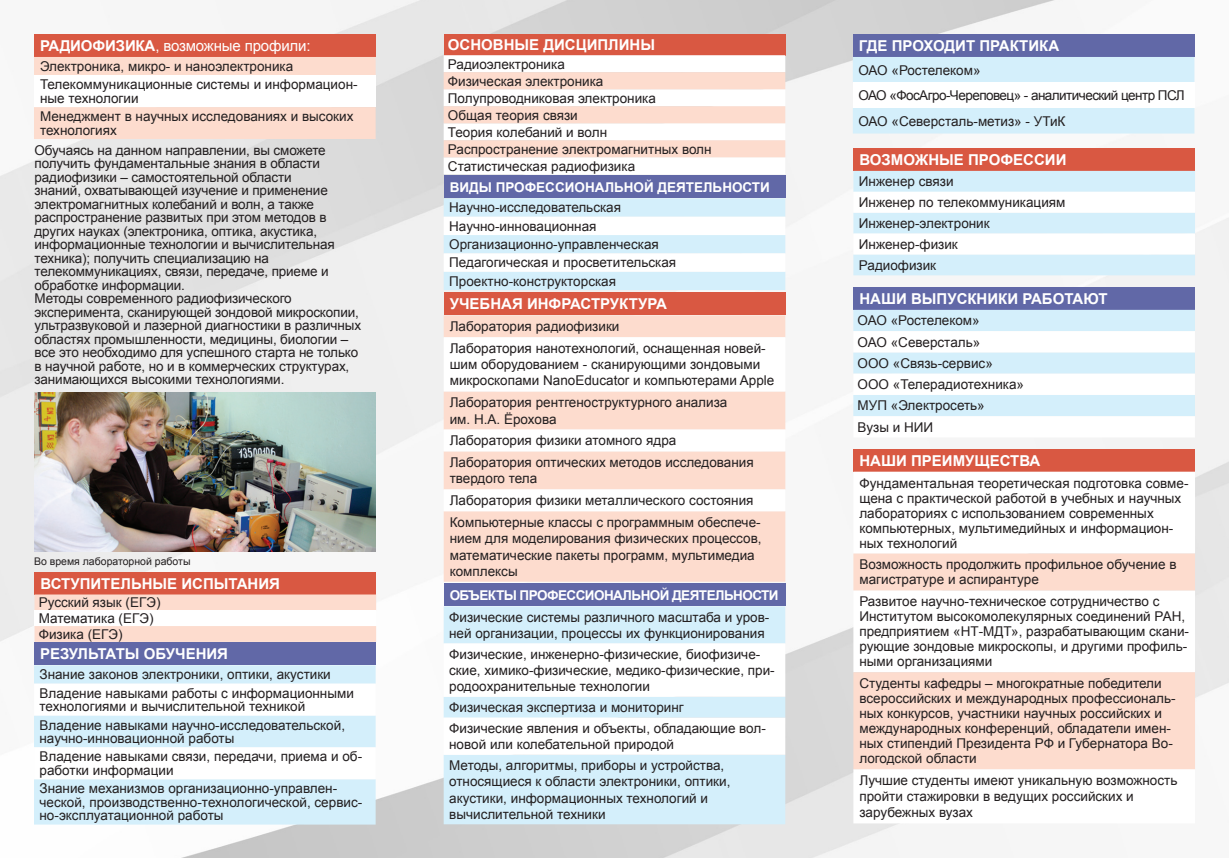
<style>
.page{position:relative;width:1229px;height:858px;background:#fff}
.page>*{position:absolute;margin:0;border:0;box-sizing:border-box;transform-origin:0 0}
.t1{font:700 15px "Arial";color:#fff}
.t2{font:15px "Arial";letter-spacing:-.01em;color:#fff}
.t3{font:13.5px/13.5px "Arial";color:#231f20}
.t4{font:13.5px "Arial";letter-spacing:-.04em;color:#231f20}
.t5{font:700 13.5px "Arial";letter-spacing:-.03em;color:#fff}
.t6{font:700 13.5px "Arial";color:#fff}
.t7{font:10.5px "Arial";color:#231f20}
.s1{font-weight:700}
</style>
<div class="page">
<img style="left:0;top:0;width:1229px;height:858px">
<div style="left:853px;top:34px;width:341px;height:23px;background:#6168a7"></div>
<div style="left:853px;top:57px;width:341px;height:76px;background:#d4effb"></div>
<div style="left:853px;top:82px;width:341px;height:26px;background:#fff"></div>
<div style="left:853px;top:449px;width:342px;height:22px;background:#d95842"></div>
<svg style="left:853px;top:471px;width:342px;height:352px"></svg>
<svg style="left:853px;top:553px;width:342px;height:216px;fill:#fddcce"></svg>
<div style="left:853px;top:287px;width:342px;height:23px;background:#6168a7"></div>
<svg style="left:853px;top:310px;width:342px;height:127px"></svg>
<div style="left:444px;top:34px;width:341px;height:21px;background:#d95842"></div>
<svg style="left:444px;top:55px;width:341px;height:119px"></svg>
<div style="left:444px;top:292px;width:341px;height:23px;background:#d95842"></div>
<div style="left:444px;top:315px;width:341px;height:266px;background:#fddcce"></div>
<svg style="left:444px;top:337px;width:341px;height:174px"></svg>
<div style="left:34px;top:34px;width:342px;height:23px;background:#d95842"></div>
<div style="left:34px;top:57px;width:342px;height:82px;background:#fddcce"></div>
<div style="left:34px;top:75px;width:342px;height:32px;background:#fff"></div>
<div style="left:34px;top:642px;width:342px;height:23px;background:#6168a7"></div>
<div style="left:34px;top:665px;width:342px;height:159px;background:#d4effb"></div>
<svg style="left:34px;top:683px;width:342px;height:96px"></svg>
<img style="left:35px;top:393px;width:341px;height:159px">
<div style="left:35px;top:571px;width:341px;height:23px;background:#d95842"></div>
<div style="left:35px;top:594px;width:341px;height:48px;background:#fddcce"></div>
<div style="left:35px;top:610px;width:341px;height:16px;background:#fff"></div>
<div style="left:853px;top:148px;width:342px;height:23px;background:#d95842"></div>
<svg style="left:853px;top:171px;width:342px;height:104px"></svg>
<div style="left:444px;top:175px;width:341px;height:23px;background:#6168a7"></div>
<svg style="left:444px;top:198px;width:341px;height:92px"></svg>
<div style="left:444px;top:583px;width:341px;height:23px;background:#6168a7"></div>
<div style="left:444px;top:606px;width:341px;height:218px;background:#d4effb"></div>
<svg style="left:444px;top:643px;width:341px;height:111px"></svg>
<p class="t2" style="left:40px;top:36px;width:272px"><span class="s1">РАДИОФИЗИКА</span>, возможные профили:</p>
<p class="t3" style="left:40px;top:60px;width:255px">Электроника, микро- и наноэлектроника</p>
<p class="t3" style="left:40px;top:78px;width:319px">Телекоммуникационные системы и информацион&shy;ные технологии</p>
<p class="t3" style="left:40px;top:110px;width:315px">Менеджмент в научных исследованиях и высоких технологиях</p>
<p class="t3" style="left:35px;top:143px;width:302px">Обучаясь на данном направлении, вы сможете получить фундаментальные знания в области радиофизики – самостоятельной области знаний, охватывающей изучение и применение электромагнитных колебаний и волн, а также распространение развитых при этом методов в других науках (электроника, оптика, акустика, информационные технологии и вычислительная техника); получить специализацию на телекоммуникациях, связи, передаче, приеме и обработке информации.</p>
<p class="t3" style="left:35px;top:292px;width:328px">Методы современного радиофизического эксперимента, сканирующей зондовой микроскопии, ультразвуковой и лазерной диагностики в различных областях промышленности, медицины, биологии – все это необходимо для успешного старта не только в научной работе, но и в коммерческих структурах, занимающихся высокими технологиями.</p>
<p class="t7" style="left:34px;top:554px;width:158px">Во время лабораторной работы</p>
<p class="t1" style="left:41px;top:573px;width:241px">ВСТУПИТЕЛЬНЫЕ ИСПЫТАНИЯ</p>
<p class="t3" style="left:39px;top:596px;width:123px">Русский язык (ЕГЭ)</p>
<p class="t3" style="left:39px;top:611px;width:116px">Математика (ЕГЭ)</p>
<p class="t3" style="left:39px;top:627px;width:86px">Физика (ЕГЭ)</p>
<p class="t1" style="left:40px;top:644px;width:190px">РЕЗУЛЬТАТЫ ОБУЧЕНИЯ</p>
<p class="t3" style="left:40px;top:668px;width:293px">Знание законов электроники, оптики, акустики</p>
<p class="t3" style="left:40px;top:686px;width:316px">Владение навыками работы с информационными технологиями и вычислительной техникой</p>
<p class="t3" style="left:40px;top:718px;width:307px">Владение навыками научно-исследовательской, научно-инновационной работы</p>
<p class="t3" style="left:40px;top:750px;width:324px">Владение навыками связи, передачи, приема и об&shy;работки информации</p>
<p class="t3" style="left:40px;top:782px;width:324px">Знание механизмов организационно-управлен&shy;ческой, производственно-технологической, сервис&shy;но-эксплуатационной работы</p>
<p class="t1" style="left:448px;top:35px;width:209px">ОСНОВНЫЕ ДИСЦИПЛИНЫ</p>
<p class="t3" style="left:448px;top:57px;width:118px">Радиоэлектроника</p>
<p class="t3" style="left:448px;top:74px;width:157px">Физическая электроника</p>
<p class="t3" style="left:448px;top:91px;width:210px">Полупроводниковая электроника</p>
<p class="t3" style="left:448px;top:108px;width:131px">Общая теория связи</p>
<p class="t3" style="left:448px;top:125px;width:161px">Теория колебаний и волн</p>
<p class="t3" style="left:448px;top:142px;width:265px">Распространение электромагнитных волн</p>
<p class="t3" style="left:448px;top:159px;width:189px">Статистическая радиофизика</p>
<p class="t6" style="left:450px;top:178px;width:322px">ВИДЫ ПРОФЕССИОНАЛЬНОЙ ДЕЯТЕЛЬНОСТИ</p>
<p class="t3" style="left:449px;top:201px;width:173px">Научно-исследовательская</p>
<p class="t3" style="left:449px;top:219px;width:149px">Научно-инновационная</p>
<p class="t3" style="left:449px;top:238px;width:211px">Организационно-управленческая</p>
<p class="t3" style="left:449px;top:256px;width:228px">Педагогическая и просветительская</p>
<p class="t3" style="left:449px;top:274px;width:168px">Проектно-конструкторская</p>
<p class="t1" style="left:450px;top:294px;width:219px">УЧЕБНАЯ ИНФРАСТРУКТУРА</p>
<p class="t3" style="left:450px;top:320px;width:171px">Лаборатория радиофизики</p>
<p class="t3" style="left:450px;top:340px;width:326px;line-height:16.2px">Лаборатория нанотехнологий, оснащенная новей&shy;шим оборудованием - сканирующими зондовыми микроскопами NanoEducator и компьютерами Apple</p>
<p class="t3" style="left:450px;top:396px;width:279px">Лаборатория рентгеноструктурного анализа</p>
<p class="t3" style="left:450px;top:412px;width:108px">им. Н.А. Ёрохова</p>
<p class="t3" style="left:450px;top:434px;width:228px">Лаборатория физики атомного ядра</p>
<p class="t3" style="left:450px;top:454px;width:306px;line-height:16.2px">Лаборатория оптических методов исследования твердого тела</p>
<p class="t3" style="left:450px;top:494px;width:305px">Лаборатория физики металлического состояния</p>
<p class="t3" style="left:450px;top:514px;width:313px;line-height:16.2px">Компьютерные классы с программным обеспече&shy;нием для моделирования физических процессов, математические пакеты программ, мультимедиа комплексы</p>
<p class="t5" style="left:450px;top:586px;width:330px">ОБЪЕКТЫ ПРОФЕССИОНАЛЬНОЙ ДЕЯТЕЛЬНОСТИ</p>
<p class="t3" style="left:449px;top:609px;width:322px;line-height:16.2px">Физические системы различного масштаба и уров&shy;ней организации, процессы их функционирования</p>
<p class="t3" style="left:449px;top:646px;width:327px;line-height:16.2px">Физические, инженерно-физические, биофизиче&shy;ские, химико-физические, медико-физические, при&shy;родоохранительные технологии</p>
<p class="t3" style="left:449px;top:700px;width:236px">Физическая экспертиза и мониторинг</p>
<p class="t3" style="left:449px;top:720px;width:318px;line-height:16.2px">Физические явления и объекты, обладающие вол&shy;новой или колебательной природой</p>
<p class="t3" style="left:449px;top:757px;width:283px;line-height:16.2px">Методы, алгоритмы, приборы и устройства, относящиеся к области электроники, оптики, акустики, информационных технологий и вычислительной техники</p>
<p class="t1" style="left:859px;top:36px;width:202px">ГДЕ ПРОХОДИТ ПРАКТИКА</p>
<p class="t3" style="left:858px;top:63px;width:124px">ОАО «Ростелеком»</p>
<p class="t4" style="left:858px;top:87px;width:328px">ОАО «ФосАгро-Череповец» - аналитический центр ПСЛ</p>
<p class="t3" style="left:858px;top:114px;width:209px">ОАО «Северсталь-метиз» - УТиК</p>
<p class="t1" style="left:859px;top:150px;width:209px">ВОЗМОЖНЫЕ ПРОФЕССИИ</p>
<p class="t3" style="left:859px;top:175px;width:96px">Инженер связи</p>
<p class="t3" style="left:859px;top:196px;width:208px">Инженер по телекоммуникациям</p>
<p class="t3" style="left:859px;top:217px;width:132px">Инженер-электроник</p>
<p class="t3" style="left:859px;top:237px;width:100px">Инженер-физик</p>
<p class="t3" style="left:859px;top:258px;width:79px">Радиофизик</p>
<p class="t1" style="left:859px;top:288px;width:250px">НАШИ ВЫПУСКНИКИ РАБОТАЮТ</p>
<p class="t3" style="left:858px;top:314px;width:124px">ОАО «Ростелеком»</p>
<p class="t3" style="left:858px;top:335px;width:124px">ОАО «Северсталь»</p>
<p class="t3" style="left:858px;top:356px;width:137px">ООО «Связь-сервис»</p>
<p class="t3" style="left:858px;top:378px;width:168px">ООО «Телерадиотехника»</p>
<p class="t3" style="left:858px;top:399px;width:129px">МУП «Электросеть»</p>
<p class="t3" style="left:858px;top:420px;width:77px">Вузы и НИИ</p>
<p class="t1" style="left:859px;top:450px;width:182px">НАШИ ПРЕИМУЩЕСТВА</p>
<p class="t3" style="left:859px;top:475px;width:331px;line-height:15px">Фундаментальная теоретическая подготовка совме&shy;щена с практической работой в учебных и научных лабораториях с использованием современных компьютерных, мультимедийных и информацион&shy;ных технологий</p>
<p class="t3" style="left:859px;top:557px;width:319px;line-height:15px">Возможность продолжить профильное обучение в магистратуре и аспирантуре</p>
<p class="t3" style="left:859px;top:594px;width:331px;line-height:15px">Развитое научно-техническое сотрудничество с Институтом высокомолекулярных соединений РАН, предприятием «НТ-МДТ», разрабатывающим скани&shy;рующие зондовые микроскопы, и другими профиль&shy;ными организациями</p>
<p class="t3" style="left:859px;top:676px;width:318px;line-height:15px">Студенты кафедры – многократные победители всероссийских и международных профессиональ&shy;ных конкурсов, участники научных российских и международных конференций, обладатели имен&shy;ных стипендий Президента РФ и Губернатора Во&shy;логодской области</p>
<p class="t3" style="left:859px;top:772px;width:319px;line-height:16.2px">Лучшие студенты имеют уникальную возможность пройти стажировки в ведущих российских и зарубежных вузах</p>
</div>
